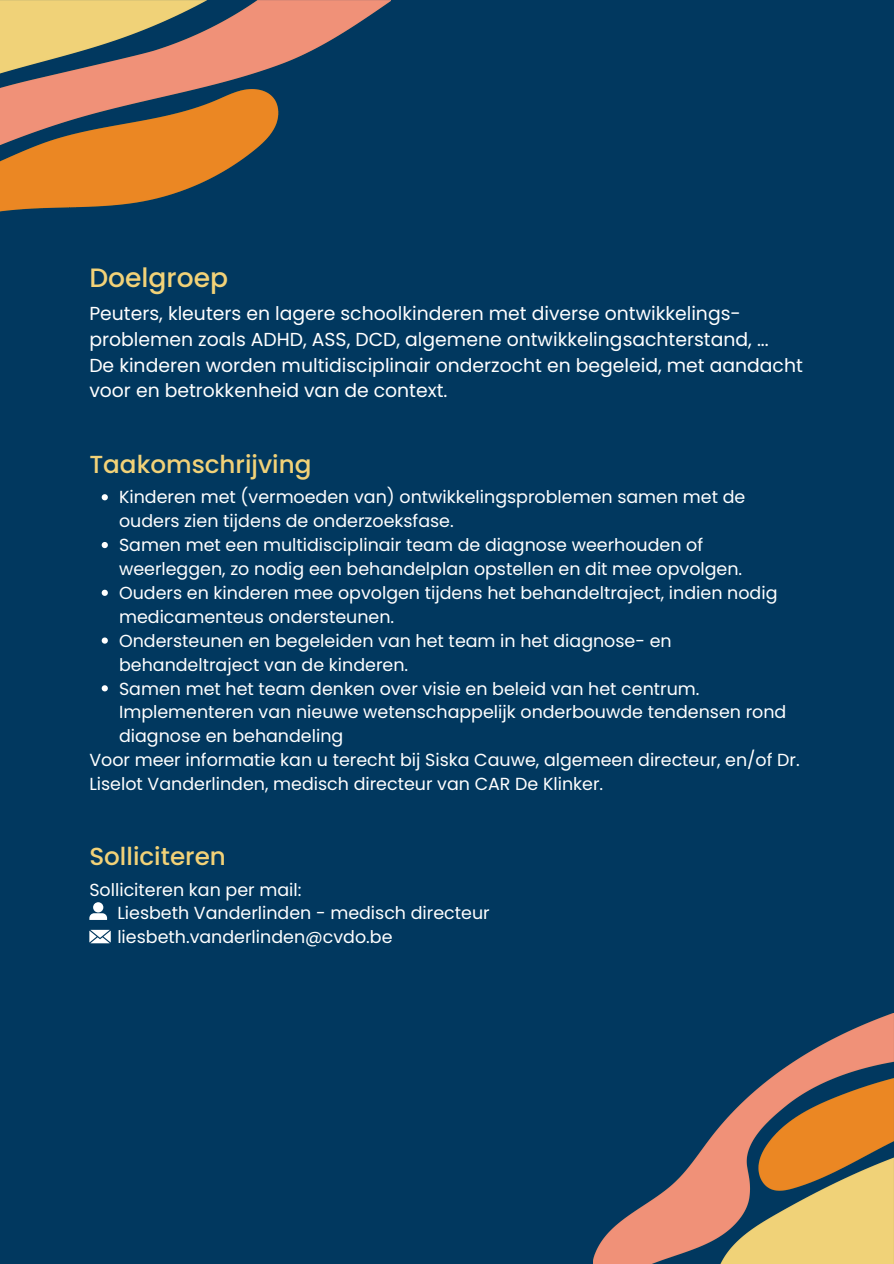
<style>
.page{position:relative;width:894px;height:1264px;background:#fff}
.page>*{position:absolute;margin:0;border:0;box-sizing:border-box;transform-origin:0 0}
.t1{font:500 26.55px "Poppins";color:#f2d278}
.t2{font:500 24.6px "Poppins";color:#f2d278}
.t3{font:18.75px/25.7px "Poppins";color:#fff}
.t4{font:17.4px/23.9px "Poppins";color:#fff}
</style>
<div class="page">
<div style="left:0;top:0;width:893px;height:1263px;background:#01385f"></div>
<img style="left:0;top:0;width:391px;height:212px">
<img style="left:593px;top:1013px;width:300px;height:250px">
<svg style="left:89px;top:929px;width:22px;height:14px"></svg>
<svg style="left:89px;top:902px;width:18px;height:18px"></svg>
<svg style="left:102px;top:494px;width:6px;height:6px"></svg>
<svg style="left:102px;top:542px;width:6px;height:6px"></svg>
<svg style="left:102px;top:589px;width:6px;height:7px"></svg>
<svg style="left:102px;top:637px;width:6px;height:6px"></svg>
<svg style="left:102px;top:685px;width:6px;height:6px"></svg>
<p class="t1" style="left:89px;top:259px;width:140px">Doelgroep</p>
<p class="t3" style="left:89px;top:301px;width:680px">Peuters, kleuters en lagere schoolkinderen met diverse ontwikkelings&shy;problemen zoals ADHD, ASS, DCD, algemene ontwikkelingsachterstand, ...</p>
<p class="t3" style="left:89px;top:352px;width:714px">De kinderen worden multidisciplinair onderzocht en begeleid, met aandacht voor en betrokkenheid van de context.</p>
<p class="t2" style="left:89px;top:447px;width:223px">Taakomschrijving</p>
<p class="t4" style="left:119px;top:485px;width:627px">Kinderen met (vermoeden van) ontwikkelingsproblemen samen met de ouders zien tijdens de onderzoeksfase.</p>
<p class="t4" style="left:119px;top:533px;width:624px">Samen met een multidisciplinair team de diagnose weerhouden of weerleggen, zo nodig een behandelplan opstellen en dit mee opvolgen.</p>
<p class="t4" style="left:119px;top:581px;width:659px">Ouders en kinderen mee opvolgen tijdens het behandeltraject, indien nodig medicamenteus ondersteunen.</p>
<p class="t4" style="left:119px;top:628px;width:554px">Ondersteunen en begeleiden van het team in het diagnose- en behandeltraject van de kinderen.</p>
<h1 class="t4" style="left:119px;top:676px;width:668px">Samen met het team denken over visie en beleid van het centrum.<br>Implementeren van nieuwe wetenschappelijk onderbouwde tendensen rond diagnose en behandeling</h1>
<p class="t4" style="left:89px;top:748px;width:711px">Voor meer informatie kan u terecht bij Siska Cauwe, algemeen directeur, en/of Dr.<br>Liselot Vanderlinden, medisch directeur van CAR De Klinker.</p>
<p class="t2" style="left:89px;top:839px;width:138px">Solliciteren</p>
<p class="t4" style="left:89px;top:877px;width:213px">Solliciteren kan per mail:</p>
<h2 class="t4" style="left:117px;top:901px;width:374px">Liesbeth Vanderlinden - medisch directeur</h2>
<p class="t4" style="left:117px;top:925px;width:276px">liesbeth.vanderlinden@cvdo.be</p>
</div>
